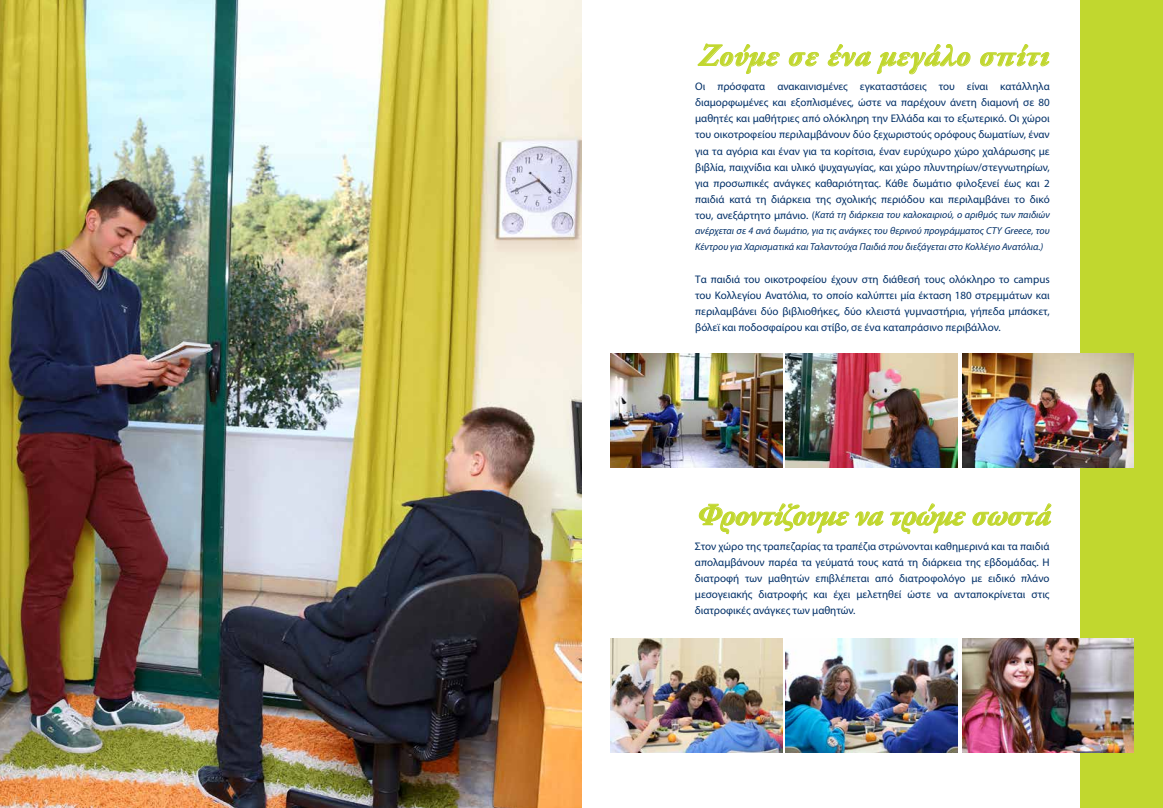
<style>
.page{position:relative;width:1163px;height:808px;background:#fff}
.page>*{position:absolute;margin:0;border:0;box-sizing:border-box;transform-origin:0 0}
.t1{font:italic 700 31px "CF Garamond";letter-spacing:-.03em;color:#c1d72f}
.t2{font:italic 700 31px "CF Garamond";letter-spacing:.01em;color:#c1d72f}
.t3{font:11px/16px "Myriad Pro";color:#002f67;text-align:justify}
.t4{font:italic 10px/16px "Myriad Pro";color:#002f67;text-align:justify}
.s1{font-style:normal;font-size:11px}
</style>
<div class="page">
<img style="left:0;top:0;width:582px;height:808px">
<div style="left:1080px;top:0;width:82px;height:808px;background:#c1d72f"></div>
<svg style="left:697px;top:43px;width:83px;height:31px"></svg>
<svg style="left:788px;top:52px;width:31px;height:15px"></svg>
<svg style="left:827px;top:44px;width:143px;height:30px"></svg>
<svg style="left:980px;top:44px;width:69px;height:23px"></svg>
<svg style="left:698px;top:503px;width:185px;height:31px"></svg>
<svg style="left:890px;top:503px;width:76px;height:31px"></svg>
<svg style="left:972px;top:503px;width:79px;height:23px"></svg>
<img style="left:962px;top:638px;width:171px;height:114px">
<img style="left:785px;top:638px;width:172px;height:114px">
<img style="left:610px;top:638px;width:172px;height:114px">
<img style="left:962px;top:353px;width:171px;height:115px">
<img style="left:785px;top:353px;width:172px;height:115px">
<img style="left:610px;top:353px;width:172px;height:115px">
<h1 class="t2" style="left:697px;top:39px;width:352px">Ζούμε σε ένα μεγάλο σπίτι</h1>
<p class="t3" style="left:695px;top:79px;width:356px">Οι πρόσφατα ανακαινισμένες εγκαταστάσεις του είναι κατάλληλα διαμορφωμένες και εξοπλισμένες, ώστε να παρέχουν άνετη διαμονή σε 80 μαθητές και μαθήτριες από ολόκληρη την Ελλάδα και το εξωτερικό. Οι χώροι του οικοτροφείου περιλαμβάνουν δύο ξεχωριστούς ορόφους δωματίων, έναν για τα αγόρια και έναν για τα κορίτσια, έναν ευρύχωρο χώρο χαλάρωσης με βιβλία, παιχνίδια και υλικό ψυχαγωγίας, και χώρο πλυντηρίων/στεγνωτηρίων, για προσωπικές ανάγκες καθαριότητας. Κάθε δωμάτιο φιλοξενεί έως και 2 παιδιά κατά τη διάρκεια της σχολικής περιόδου και περιλαμβάνει το δικό</p>
<p class="t4" style="left:695px;top:207px;width:356px"><span class="s1">του, ανεξάρτητο μπάνιο. (</span>Κατά τη διάρκεια του καλοκαιριού, ο αριθμός των παιδιών ανέρχεται σε 4 ανά δωμάτιο, για τις ανάγκες του θερινού προγράμματος CTY Greece, του Κέντρου για Χαρισματικά και Ταλαντούχα Παιδιά που διεξάγεται στο Κολλέγιο Ανατόλια.)</p>
<p class="t3" style="left:695px;top:271px;width:356px">Τα παιδιά του οικοτροφείου έχουν στη διάθεσή τους ολόκληρο το campus του Κολλεγίου Ανατόλια, το οποίο καλύπτει μία έκταση 180 στρεμμάτων και περιλαμβάνει δύο βιβλιοθήκες, δύο κλειστά γυμναστήρια, γήπεδα μπάσκετ, βόλεϊ και ποδοσφαίρου και στίβο, σε ένα καταπράσινο περιβάλλον.</p>
<h1 class="t1" style="left:695px;top:498px;width:355px">Φροντίζουμε να τρώμε σωστά</h1>
<p class="t3" style="left:694px;top:538px;width:356px">Στον χώρο της τραπεζαρίας τα τραπέζια στρώνονται καθημερινά και τα παιδιά απολαμβάνουν παρέα τα γεύματά τους κατά τη διάρκεια της εβδομάδας. Η διατροφή των μαθητών επιβλέπεται από διατροφολόγο με ειδικό πλάνο μεσογειακής διατροφής και έχει μελετηθεί ώστε να ανταποκρίνεται στις διατροφικές ανάγκες των μαθητών.</p>
</div>
